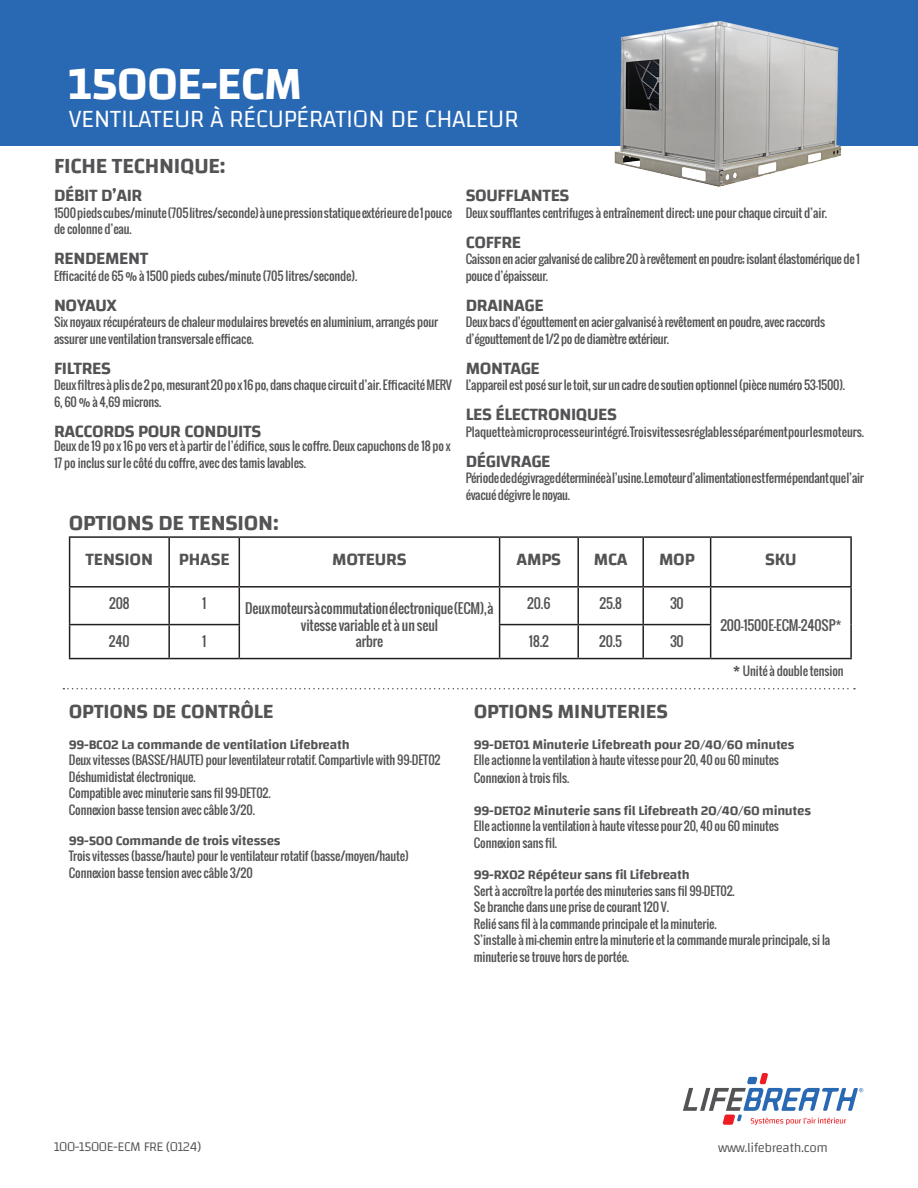
<style>
.page{position:relative;width:918px;height:1188px;background:#fff}
.page>*{position:absolute;margin:0;border:0;box-sizing:border-box;transform-origin:0 0}
.t1{font:600 48px "Changa";letter-spacing:-.02em;color:#fff}
.t2{font:300 25.5px "Changa";letter-spacing:-.02em;color:#fff}
.t3{font:600 22.5px "Changa";letter-spacing:-.01em;color:#535355}
.t4{font:600 21px "Changa";letter-spacing:-.01em;color:#535355}
.body{font:600 18px "Changa";letter-spacing:-.02em;color:#535355}
.body-2{font:600 13.5px "Changa";letter-spacing:-.02em;color:#535355}
.t5{font:13.5px/16.5px "Oswald";letter-spacing:-.01em;color:#535355;text-align:center}
.t6{font:300 13.5px "Changa";letter-spacing:-.03em;color:#535355}
.body-3{font:12px/16.5px "Oswald";letter-spacing:-.01em;color:#535355}
.s1{font-family:"Changa";font-weight:600;font-size:13.5px}
</style>
<div class="page">
<div style="left:0;top:0;width:918px;height:145px;background:#2968b3"></div>
<img style="left:588px;top:20px;width:272px;height:167px">
<svg style="left:683px;top:1073px;width:180px;height:52px"></svg>
<svg style="left:63px;top:688px;width:792px;height:1px"></svg>
<hr style="left:69px;top:536px;width:100px;height:2px;background:#231f20">
<hr style="left:69px;top:538px;width:1px;height:48px;background:#231f20">
<hr style="left:169px;top:536px;width:70px;height:2px;background:#231f20">
<hr style="left:168px;top:538px;width:2px;height:48px;background:#231f20">
<hr style="left:239px;top:536px;width:261px;height:2px;background:#231f20">
<hr style="left:239px;top:538px;width:1px;height:48px;background:#231f20">
<hr style="left:500px;top:536px;width:78px;height:2px;background:#231f20">
<hr style="left:499px;top:538px;width:1px;height:48px;background:#231f20">
<hr style="left:578px;top:536px;width:65px;height:2px;background:#231f20">
<hr style="left:577px;top:538px;width:2px;height:48px;background:#231f20">
<hr style="left:643px;top:536px;width:68px;height:2px;background:#231f20">
<hr style="left:642px;top:538px;width:2px;height:48px;background:#231f20">
<hr style="left:711px;top:536px;width:141px;height:2px;background:#231f20">
<hr style="left:710px;top:538px;width:1px;height:48px;background:#231f20">
<hr style="left:850px;top:538px;width:2px;height:48px;background:#231f20">
<hr style="left:69px;top:586px;width:100px;height:2px;background:#231f20">
<hr style="left:69px;top:588px;width:1px;height:36px;background:#231f20">
<hr style="left:169px;top:586px;width:70px;height:2px;background:#231f20">
<hr style="left:168px;top:588px;width:2px;height:36px;background:#231f20">
<hr style="left:239px;top:586px;width:261px;height:2px;background:#231f20">
<hr style="left:239px;top:588px;width:1px;height:36px;background:#231f20">
<hr style="left:500px;top:586px;width:78px;height:2px;background:#231f20">
<hr style="left:499px;top:588px;width:1px;height:36px;background:#231f20">
<hr style="left:578px;top:586px;width:65px;height:2px;background:#231f20">
<hr style="left:577px;top:588px;width:2px;height:36px;background:#231f20">
<hr style="left:643px;top:586px;width:68px;height:2px;background:#231f20">
<hr style="left:642px;top:588px;width:2px;height:36px;background:#231f20">
<hr style="left:711px;top:586px;width:141px;height:2px;background:#231f20">
<hr style="left:710px;top:588px;width:1px;height:36px;background:#231f20">
<hr style="left:850px;top:588px;width:2px;height:37px;background:#231f20">
<hr style="left:69px;top:624px;width:100px;height:1px;background:#231f20">
<hr style="left:69px;top:625px;width:1px;height:33px;background:#231f20">
<hr style="left:169px;top:624px;width:71px;height:1px;background:#231f20">
<hr style="left:168px;top:625px;width:2px;height:33px;background:#231f20">
<hr style="left:239px;top:625px;width:1px;height:33px;background:#231f20">
<hr style="left:499px;top:624px;width:79px;height:1px;background:#231f20">
<hr style="left:499px;top:625px;width:1px;height:33px;background:#231f20">
<hr style="left:578px;top:624px;width:65px;height:1px;background:#231f20">
<hr style="left:577px;top:625px;width:2px;height:33px;background:#231f20">
<hr style="left:643px;top:624px;width:68px;height:1px;background:#231f20">
<hr style="left:642px;top:625px;width:2px;height:33px;background:#231f20">
<hr style="left:710px;top:625px;width:1px;height:33px;background:#231f20">
<hr style="left:850px;top:625px;width:2px;height:33px;background:#231f20">
<hr style="left:69px;top:658px;width:100px;height:1px;background:#231f20">
<hr style="left:169px;top:658px;width:70px;height:1px;background:#231f20">
<hr style="left:239px;top:658px;width:261px;height:1px;background:#231f20">
<hr style="left:500px;top:658px;width:78px;height:1px;background:#231f20">
<hr style="left:578px;top:658px;width:65px;height:1px;background:#231f20">
<hr style="left:643px;top:658px;width:68px;height:1px;background:#231f20">
<hr style="left:711px;top:658px;width:141px;height:1px;background:#231f20">
<p class="t1" style="left:69px;top:54px;width:235px">1500E-ECM</p>
<p class="t2" style="left:69px;top:103px;width:451px">VENTILATEUR À RÉCUPÉRATION DE CHALEUR</p>
<p class="t3" style="left:54px;top:152px;width:173px">FICHE TECHNIQUE:</p>
<p class="body" style="left:54px;top:185px;width:90px">DÉBIT D’AIR</p>
<p class="body-3" style="left:54px;top:204px;width:400px">1500 pieds cubes/minute (705 litres/seconde) à une pression statique extérieure de 1 pouce de colonne d’eau.</p>
<p class="body" style="left:54px;top:248px;width:96px">RENDEMENT</p>
<p class="body-3" style="left:54px;top:267px;width:305px">Efficacité de 65 % à 1500 pieds cubes/minute (705 litres/seconde).</p>
<p class="body" style="left:54px;top:294px;width:64px">NOYAUX</p>
<p class="body-3" style="left:54px;top:314px;width:386px">Six noyaux récupérateurs de chaleur modulaires brevetés en aluminium, arrangés pour assurer une ventilation transversale efficace.</p>
<p class="body" style="left:54px;top:357px;width:59px">FILTRES</p>
<p class="body-3" style="left:54px;top:377px;width:400px">Deux filtres à plis de 2 po, mesurant 20 po x 16 po, dans chaque circuit d’air. Efficacité MERV<br>6, 60 % à 4,69 microns.</p>
<p class="body" style="left:54px;top:420px;width:209px">RACCORDS POUR CONDUITS</p>
<p class="body-3" style="left:54px;top:438px;width:398px">Deux de 19 po x 16 po vers et à partir de l’édifice, sous le coffre. Deux capuchons de 18 po x<br>17 po inclus sur le côté du coffre, avec des tamis lavables.</p>
<p class="t3" style="left:69px;top:509px;width:211px">OPTIONS DE TENSION:</p>
<p class="body" style="left:466px;top:185px;width:105px">SOUFFLANTES</p>
<p class="body-3" style="left:466px;top:204px;width:363px">Deux soufflantes centrifuges à entraînement direct; une pour chaque circuit d’air.</p>
<p class="body" style="left:466px;top:231px;width:57px">COFFRE</p>
<p class="body-3" style="left:466px;top:251px;width:396px">Caisson en acier galvanisé de calibre 20 à revêtement en poudre; isolant élastomérique de 1 pouce d’épaisseur.</p>
<p class="body" style="left:466px;top:294px;width:80px">DRAINAGE</p>
<p class="body-3" style="left:466px;top:314px;width:361px">Deux bacs d’égouttement en acier galvanisé à revêtement en poudre, avec raccords d’égouttement de 1/2 po de diamètre extérieur.</p>
<p class="body" style="left:466px;top:357px;width:76px">MONTAGE</p>
<p class="body-3" style="left:466px;top:377px;width:381px">L’appareil est posé sur le toit, sur un cadre de soutien optionnel (pièce numéro 53-1500).</p>
<p class="body" style="left:466px;top:404px;width:153px">LES ÉLECTRONIQUES</p>
<p class="body-3" style="left:466px;top:423px;width:400px">Plaquette à microprocesseur intégré. Trois vitesses réglables séparément pour les moteurs.</p>
<p class="body" style="left:466px;top:450px;width:86px">DÉGIVRAGE</p>
<p class="body-3" style="left:466px;top:470px;width:400px">Période de dégivrage déterminée à l’usine. Le moteur d’alimentation est fermé pendant que l’air évacué dégivre le noyau.</p>
<p class="body" style="left:86px;top:548px;width:69px">TENSION</p>
<p class="body" style="left:179px;top:548px;width:52px">PHASE</p>
<p class="body" style="left:332px;top:548px;width:76px">MOTEURS</p>
<p class="body" style="left:517px;top:548px;width:46px">AMPS</p>
<p class="body" style="left:594px;top:548px;width:35px">MCA</p>
<p class="body" style="left:659px;top:548px;width:37px">MOP</p>
<p class="body" style="left:765px;top:548px;width:33px">SKU</p>
<p class="t5" style="left:109px;top:595px;width:22px">208</p>
<p class="t5" style="left:202px;top:595px;width:6px">1</p>
<p class="t5" style="left:245px;top:600px;width:250px">Deux moteurs à commutation électronique (ECM), à vitesse variable et à un seul</p>
<p class="t5" style="left:356px;top:633px;width:29px">arbre</p>
<p class="t5" style="left:527px;top:595px;width:25px">20.6</p>
<p class="t5" style="left:599px;top:595px;width:24px">25.8</p>
<p class="t5" style="left:670px;top:595px;width:15px">30</p>
<p class="t5" style="left:720px;top:617px;width:123px">200-1500E-ECM-240SP*</p>
<p class="t5" style="left:109px;top:633px;width:22px">240</p>
<p class="t5" style="left:202px;top:633px;width:6px">1</p>
<p class="t5" style="left:529px;top:632px;width:21px">18.2</p>
<p class="t5" style="left:599px;top:632px;width:24px">20.5</p>
<p class="t5" style="left:670px;top:632px;width:15px">30</p>
<p class="t4" style="left:69px;top:698px;width:206px">OPTIONS DE CONTRÔLE</p>
<p class="body-2" style="left:69px;top:736px;width:282px">99-BC02 La commande de ventilation Lifebreath</p>
<p class="body-3" style="left:69px;top:752px;width:373px">Deux vitesses (BASSE/HAUTE) pour leventilateur rotatif. Compartivle with 99-DET02<br>Déshumidistat électronique.<br>Compatible avec minuterie sans fil 99-DET02.<br>Connexion basse tension avec câble 3/20.</p>
<p class="body-2" style="left:69px;top:832px;width:213px">99-500 Commande de trois vitesses</p>
<p class="body-3" style="left:69px;top:848px;width:342px">Trois vitesses (basse/haute) pour le ventilateur rotatif (basse/moyen/haute)<br>Connexion basse tension avec câble 3/20</p>
<p class="body-3" style="left:733px;top:663px;width:112px"><span class="s1">*</span> Unité à double tension</p>
<p class="t4" style="left:474px;top:698px;width:195px">OPTIONS MINUTERIES</p>
<p class="body-2" style="left:474px;top:736px;width:322px">99-DET01 Minuterie Lifebreath pour 20/40/60 minutes</p>
<p class="body-3" style="left:474px;top:751px;width:307px;line-height:18px">Elle actionne la ventilation à haute vitesse pour 20, 40 ou 60 minutes<br>Connexion à trois fils.</p>
<p class="body-2" style="left:474px;top:802px;width:339px">99-DET02 Minuterie sans fil Lifebreath 20/40/60 minutes</p>
<p class="body-3" style="left:474px;top:818px;width:307px">Elle actionne la ventilation à haute vitesse pour 20, 40 ou 60 minutes<br>Connexion sans fil.</p>
<p class="body-2" style="left:474px;top:867px;width:217px">99-RX02 Répéteur sans fil Lifebreath</p>
<p class="body-3" style="left:474px;top:882px;width:358px">Sert à accroître la portée des minuteries sans fil 99-DET02.<br>Se branche dans une prise de courant 120 V.<br>Relié sans fil à la commande principale et la minuterie.<br>S’installe à mi-chemin entre la minuterie et la commande murale principale, si la minuterie se trouve hors de portée.</p>
<p class="t6" style="left:54px;top:1138px;width:149px">100-1500E-ECM FRE (0124)</p>
<p class="t6" style="left:718px;top:1139px;width:111px">www.lifebreath.com</p>
</div>
